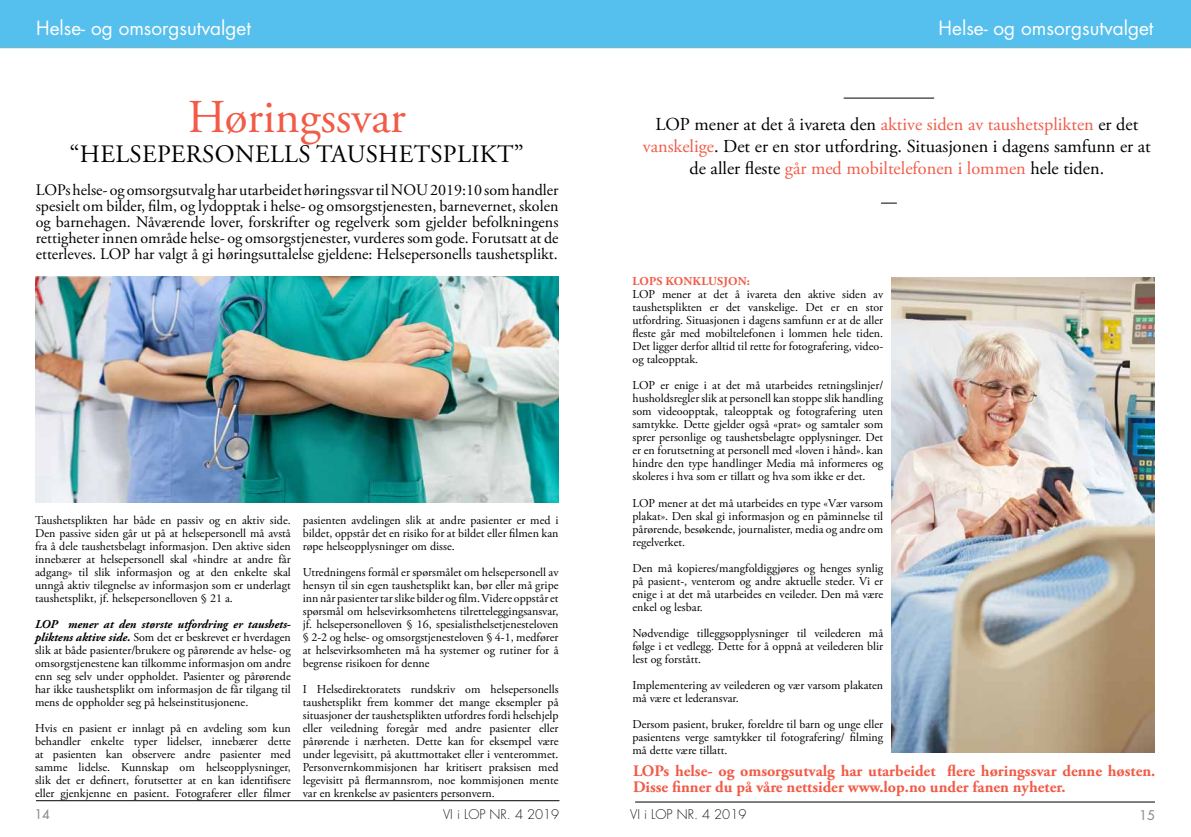
<style>
.page{position:relative;width:1191px;height:837px;background:#fff}
.page>*{position:absolute;margin:0;border:0;box-sizing:border-box;transform-origin:0 0}
.t1{font:47px "Adobe Garamond Pro";color:#f15b47}
.t2{font:25px "Adobe Garamond Pro";color:#000}
.t3{font:19px "Futura Std";color:#fff}
.t4{font:18.2px/22px "Adobe Garamond Pro";color:#000;text-align:center}
.t5{font:16px/16px "Adobe Garamond Pro";color:#000;text-align:justify}
.t6{font:700 16px/16px "Adobe Garamond Pro";color:#f15b47}
.t7{font:300 13px "Futura Std";color:#231f20}
.t8{font:500 13px "Futura Std";color:#8b8e90}
.t9{font:12px/13px "Adobe Garamond Pro";color:#000;text-align:justify}
.t10{font:700 12px "Adobe Garamond Pro";color:#f15b47}
.s1{font-weight:700;font-style:italic}
.s2{color:#f15b47}
</style>
<div class="page">
<hr style="left:635px;top:801px;width:520px;height:1px;background:#000">
<hr style="left:36px;top:800px;width:523px;height:1px;background:#000">
<div style="left:0;top:0;width:1191px;height:48px;background:#55bfed"></div>
<img style="left:35px;top:276px;width:523px;height:226px">
<hr style="left:843px;top:98px;width:91px;height:1px;background:#000">
<svg style="left:881px;top:203px;width:16px;height:1px"></svg>
<img style="left:891px;top:277px;width:264px;height:475px">
<h3 class="t3" style="left:36px;top:16px;width:216px">Helse- og omsorgsutvalget</h3>
<h1 class="t1" style="left:188px;top:89px;width:220px">Høringssvar</h1>
<h2 class="t2" style="left:70px;top:139px;width:27px">“helsepersonells</h2>
<h2 class="t2" style="left:316px;top:139px;width:32px">Taushetsplikt</h2>
<h2 class="t2" style="left:514px;top:139px;width:12px">”</h2>
<p class="t5" style="left:36px;top:183px;width:524px">LOPs helse- og omsorgsutvalg har utarbeidet høringssvar til NOU 2019:10 som handler spesielt om bilder, film, og lydopptak i helse- og omsorgstjenesten, barnevernet, skolen og barnehagen. Nåværende lover, forskrifter og regelverk som gjelder befolkningens rettigheter innen område helse- og omsorgstjenester, vurderes som gode. Forutsatt at de etterleves. LOP har valgt å gi høringsuttalelse gjeldene: Helsepersonells taushetsplikt.</p>
<p class="t9" style="left:35px;top:513px;width:257px">Taushetsplikten har både en passiv og en aktiv side.<br>Den passive siden går ut på at helsepersonell må avstå fra å dele taushetsbelagt informasjon. Den aktive siden innebærer at helsepersonell skal «hindre at andre får adgang» til slik informasjon og at den enkelte skal unngå aktiv tilegnelse av informasjon som er underlagt taushetsplikt, jf. helsepersonelloven § 21 a.</p>
<p class="t9" style="left:35px;top:617px;width:257px"><span class="s1">LOP mener at den største utfordring er taushets&shy;pliktens aktive side.</span> Som det er beskrevet er hverdagen slik at både pasienter/brukere og pårørende av helse- og omsorgstjenestene kan tilkomme informasjon om andre enn seg selv under oppholdet. Pasienter og pårørende har ikke taushetsplikt om informasjon de får tilgang til mens de oppholder seg på helseinstitusjonene.</p>
<p class="t9" style="left:35px;top:721px;width:257px">Hvis en pasient er innlagt på en avdeling som kun behandler enkelte typer lidelser, innebærer dette at pasienten kan observere andre pasienter med samme lidelse. Kunnskap om helseopplysninger, slik det er definert, forutsetter at en kan identifisere eller gjenkjenne en pasient. Fotograferer eller filmer</p>
<p class="t9" style="left:303px;top:513px;width:257px">pasienten avdelingen slik at andre pasienter er med i bildet, oppstår det en risiko for at bildet eller filmen kan røpe helseopplysninger om disse.</p>
<p class="t9" style="left:303px;top:565px;width:257px">Utredningens formål er spørsmålet om helsepersonell av hensyn til sin egen taushetsplikt kan, bør eller må gripe inn når pasienter tar slike bilder og film. Videre oppstår et spørsmål om helsevirksomhetens tilretteleggingsansvar, jf. helsepersonelloven § 16, spesialisthelsetjenesteloven § 2-2 og helse- og omsorgstjenesteloven § 4-1, medfører at helsevirksomheten må ha systemer og rutiner for å begrense risikoen for denne</p>
<p class="t9" style="left:303px;top:682px;width:257px">I Helsedirektoratets rundskriv om helsepersonells taushetsplikt frem kommer det mange eksempler på situasjoner der taushetsplikten utfordres fordi helsehjelp eller veiledning foregår med andre pasienter eller pårørende i nærheten. Dette kan for eksempel være under legevisitt, på akuttmottaket eller i venterommet.<br>Personvernkommisjonen har kritisert praksisen med legevisitt på flermannsrom, noe kommisjonen mente var en krenkelse av pasienters personvern.</p>
<h3 class="t3" style="left:938px;top:16px;width:216px">Helse- og omsorgsutvalget</h3>
<h3 class="t4" style="left:643px;top:113px;width:509px">LOP mener at det å ivareta den <span class="s2">aktive siden av taushetsplikten</span> er det <span class="s2">vanskelige</span>. Det er en stor utfordring. Situasjonen i dagens samfunn er at de aller fleste <span class="s2">går med mobiltelefonen i lommen</span> hele tiden.</h3>
<p class="t10" style="left:632px;top:274px;width:43px">LOPs konklusjon</p>
<p class="t10" style="left:747px;top:274px;width:5px">:</p>
<p class="t9" style="left:632px;top:288px;width:252px">LOP mener at det å ivareta den aktive siden av taushetsplikten er det vanskelige. Det er en stor utfordring. Situasjonen i dagens samfunn er at de aller fleste går med mobiltelefonen i lommen hele tiden.<br>Det ligger derfor alltid til rette for fotografering, video&shy;og taleopptak.</p>
<p class="t9" style="left:632px;top:379px;width:252px">LOP er enige i at det må utarbeides retningslinjer/ husholdsregler slik at personell kan stoppe slik handling som videoopptak, taleopptak og fotografering uten samtykke. Dette gjelder også «prat» og samtaler som sprer personlige og taushetsbelagte opplysninger. Det er en forutsetning at personell med «loven i hånd». kan hindre den type handlinger Media må informeres og skoleres i hva som er tillatt og hva som ikke er det.</p>
<p class="t9" style="left:632px;top:496px;width:252px">LOP mener at det må utarbeides en type «Vær varsom plakat». Den skal gi informasjon og en påminnelse til pårørende, besøkende, journalister, media og andre om regelverket.</p>
<p class="t9" style="left:632px;top:561px;width:252px">Den må kopieres/mangfoldiggjøres og henges synlig på pasient-, venterom og andre aktuelle steder. Vi er enige i at det må utarbeides en veileder. Den må være enkel og lesbar.</p>
<p class="t9" style="left:632px;top:626px;width:252px">Nødvendige tilleggsopplysninger til veilederen må følge i et vedlegg. Dette for å oppnå at veilederen blir lest og forstått.</p>
<p class="t9" style="left:632px;top:678px;width:252px">Implementering av veilederen og vær varsom plakaten må være et lederansvar.</p>
<p class="t9" style="left:632px;top:717px;width:252px">Dersom pasient, bruker, foreldre til barn og unge eller pasientens verge samtykker til fotografering/ filming må dette være tillatt.</p>
<h3 class="t6" style="left:633px;top:763px;width:524px">LOPs helse- og omsorgsutvalg har utarbeidet flere høringssvar denne høsten.<br>Disse finner du på våre nettsider www.lop.no under fanen nyheter.</h3>
<p class="t8" style="left:35px;top:805px;width:17px">14</p>
<p class="t7" style="left:443px;top:806px;width:118px">VI i LOP NR. 4 2019</p>
<p class="t7" style="left:630px;top:806px;width:118px">VI i LOP NR. 4 2019</p>
<p class="t8" style="left:1139px;top:806px;width:17px">15</p>
</div>
